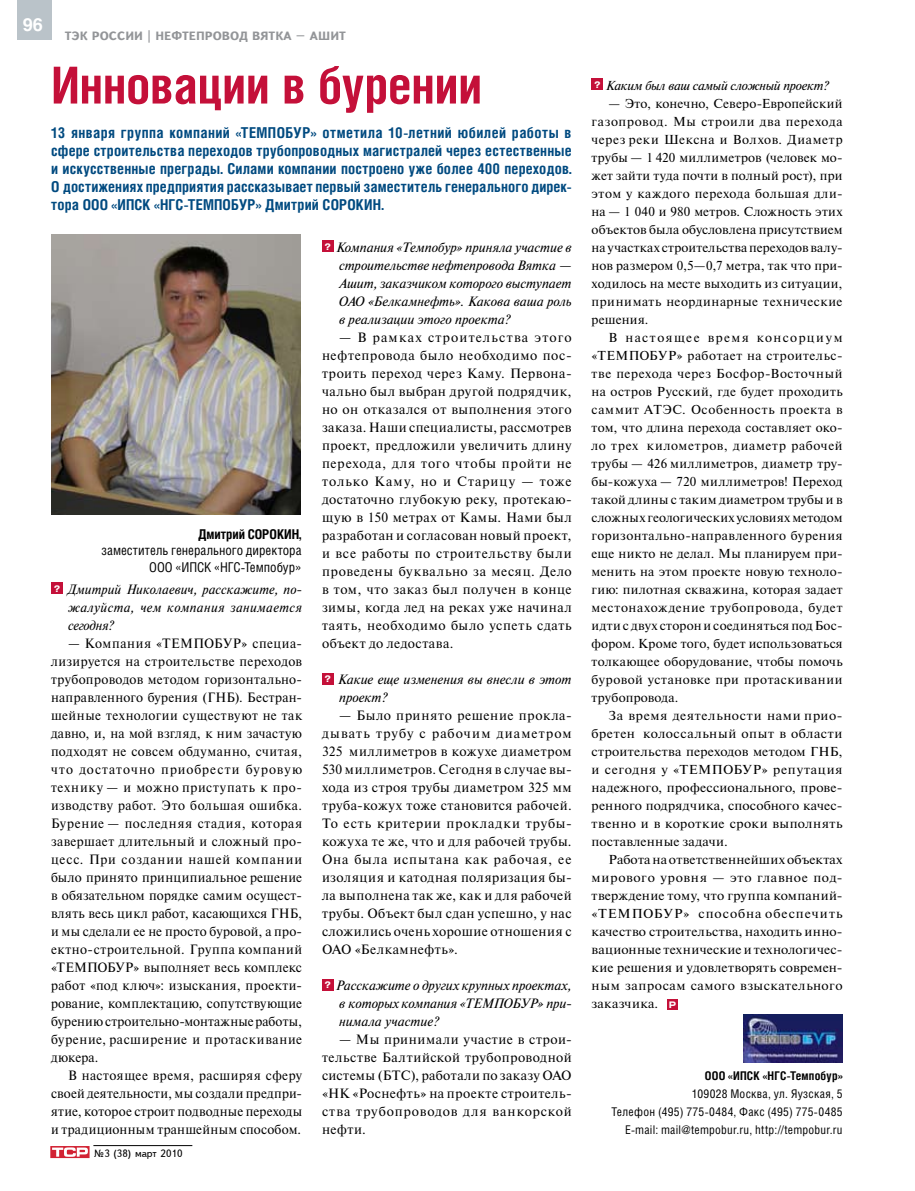
<style>
.page{position:relative;width:915px;height:1191px;background:#fff}
.page>*{position:absolute;margin:0;border:0;box-sizing:border-box;transform-origin:0 0}
.t1{font:700 51px "Helios Cond";letter-spacing:-.005em;color:#c41039}
.t2{font:700 18px "Helios";color:#fff}
.t3{font:700 15px/18px "Helios Cond";letter-spacing:.01em;color:#004a80;text-align:justify}
.t4{font:13.5px/18px "Newton C";letter-spacing:.035em;color:#000;text-align:justify}
.t5{font:italic 13.5px/18px "Newton C";color:#000;text-align:justify}
.t6{font:13.5px/16.5px "Helios Cond";color:#000;text-align:right}
.t7{font:700 13.5px "Helios Cond";letter-spacing:-.005em;color:#000}
.t8{font:12.9px/18px "Newton C";letter-spacing:.03em;color:#000;text-align:justify}
.t9{font:12.9px/18px "Newton C";letter-spacing:.03em;color:#000;scale:1.04 1}
.t10{font:italic 12.9px "Newton C";letter-spacing:-.02em;color:#000}
.t11{font:12px/18px "Helios Cond";letter-spacing:.02em;color:#000;text-align:right}
.t12{font:700 12px "Text";color:#939598}
.t13{font:700 12px "Helios Cond";letter-spacing:.02em;color:#000}
.t14{font:10.5px "Text";color:#000}
.s1{font-family:"Helios Ext";font-weight:700;font-size:9px;color:#fff}
</style>
<div class="page">
<div style="left:17px;top:0;width:34px;height:40px;background:#bac3c9"></div>
<svg style="left:50px;top:1146px;width:39px;height:12px"></svg>
<hr style="left:93px;top:1145px;width:99px;height:1px;background:#000">
<div style="left:51px;top:583px;width:11px;height:11px;background:#c41039"></div>
<div style="left:322px;top:241px;width:11px;height:11px;background:#c41039"></div>
<div style="left:322px;top:673px;width:11px;height:11px;background:#c41039"></div>
<div style="left:322px;top:979px;width:11px;height:11px;background:#c41039"></div>
<div style="left:591px;top:79px;width:12px;height:11px;background:#c41039"></div>
<div style="left:667px;top:999px;width:10px;height:11px;background:#c41039"></div>
<img style="left:743px;top:1014px;width:99px;height:48px">
<img style="left:51px;top:234px;width:249px;height:280px">
<h2 class="t2" style="left:23px;top:14px;width:22px">96</h2>
<p class="t12" style="left:65px;top:28px;width:274px">ТЭК РОССИИ | Нефтепровод Вятка – Ашит</p>
<h1 class="t1" style="left:51px;top:55px;width:432px">Инновации в бурении</h1>
<p class="t3" style="left:51px;top:123px;width:522px">13 января группа компаний «ТЕМПОБУР» отметила 10-летний юбилей работы в сфере строительства переходов трубопроводных магистралей через естественные и искусственные преграды. Силами компании построено уже более 400 переходов.<br>О достижениях предприятия рассказывает первый заместитель генерального дирек&shy;тора ООО «ИПСК «НГС-ТЕМПОБУР» Дмитрий СОРОКИН.</p>
<p class="t7" style="left:198px;top:526px;width:105px">Дмитрий СОРОКИН,</p>
<p class="t6" style="left:101px;top:542px;width:201px">заместитель генерального директора<br>ООО «ИПСК «НГС-Темпобур»</p>
<p class="t5" style="left:68px;top:580px;width:235px;text-indent:-14px"><sup>?</sup> Дмитрий Николаевич, расскажите, по&shy;жалуйста, чем компания занимается сегодня?</p>
<p class="t4" style="left:51px;top:634px;width:252px;text-indent:17px">— Компания «ТЕМПОБУР» специа&shy;лизируется на строительстве переходов трубопроводов методом горизонтально&shy;направленного бурения (ГНБ). Бестран&shy;шейные технологии существуют не так давно, и, на мой взгляд, к ним зачастую подходят не совсем обдуманно, считая, что достаточно приобрести буровую технику — и можно приступать к про&shy;изводству работ. Это большая ошибка.<br>Бурение — последняя стадия, которая завершает длительный и сложный про&shy;цесс. При создании нашей компании было принято принципиальное решение в обязательном порядке самим осущест&shy;влять весь цикл работ, касающихся ГНБ, и мы сделали ее не просто буровой, а про&shy;ектно-строительной. Группа компаний «ТЕМПОБУР» выполняет весь комплекс работ «под ключ»: изыскания, проекти&shy;рование, комплектацию, сопутствующие бурению строительно-монтажные работы, бурение, расширение и протаскивание дюкера.</p>
<p class="t4" style="left:51px;top:1066px;width:252px;text-indent:17px">В настоящее время, расширяя сферу своей деятельности, мы создали предпри&shy;ятие, которое строит подводные переходы и традиционным траншейным способом.</p>
<p class="t14" style="left:93px;top:1147px;width:90px">¹3 (38) март 2010</p>
<p class="t5" style="left:339px;top:238px;width:234px;text-indent:-14px"><sup>?</sup> Компания «Темпобур» приняла участие в строительстве нефтепровода Вятка — Ашит, заказчиком которого выступает ОАО «Белкамнефть». Какова ваша роль в реализации этого проекта?</p>
<p class="t4" style="left:322px;top:328px;width:251px;text-indent:17px">— В рамках строительства этого нефтепровода было необходимо пос&shy;троить переход через Каму. Первона&shy;чально был выбран другой подрядчик, но он отказался от выполнения этого заказа. Наши специалисты, рассмотрев проект, предложили увеличить длину перехода, для того чтобы пройти не только Каму, но и Старицу — тоже достаточно глубокую реку, протекаю&shy;щую в 150 метрах от Камы. Нами был разработан и согласован новый проект, и все работы по строительству были проведены буквально за месяц. Дело в том, что заказ был получен в конце зимы, когда лед на реках уже начинал таять, необходимо было успеть сдать объект до ледостава.</p>
<p class="t5" style="left:339px;top:670px;width:234px;text-indent:-14px"><sup>?</sup> Какие еще изменения вы внесли в этот проект?</p>
<p class="t4" style="left:322px;top:706px;width:251px;text-indent:17px">— Было принято решение прокла&shy;дывать трубу с рабочим диаметром 325 миллиметров в кожухе диаметром 530 миллиметров. Сегодня в случае вы&shy;хода из строя трубы диаметром 325 мм труба-кожух тоже становится рабочей.<br>То есть критерии прокладки трубы&shy;кожуха те же, что и для рабочей трубы.<br>Она была испытана как рабочая, ее изоляция и катодная поляризация бы&shy;ла выполнена так же, как и для рабочей трубы. Объект был сдан успешно, у нас сложились очень хорошие отношения с ОАО «Белкамнефть».</p>
<p class="t5" style="left:339px;top:976px;width:234px;text-indent:-14px"><sup>?</sup> Расскажите о других крупных проектах, в которых компания «ТЕМПОБУР» при&shy;нимала участие?</p>
<p class="t4" style="left:322px;top:1030px;width:251px;text-align:left;text-indent:17px">— Мы принимали участие в строи&shy;тель-стве Балтийской трубопроводной системы (БТС), работали по заказу ОАО «НК «Роснефть» на проекте строитель&shy;ства трубопроводов для ванкорской нефти.</p>
<p class="t10" style="left:594px;top:79px;width:235px"><sup>?</sup> Каким был ваш самый сложный проект?</p>
<p class="t8" style="left:591px;top:95px;width:252px;text-indent:17px">— Это, конечно, Северо-Европейский газопровод. Мы строили два перехода через реки Шексна и Волхов. Диаметр трубы — 1 420 миллиметров (человек мо&shy;жет зайти туда почти в полный рост), при этом у каждого перехода большая дли&shy;на — 1 040 и 980 метров. Сложность этих объектов была обусловлена присутствием на участках строительства переходов валу&shy;нов размером 0,5—0,7 метра, так что при&shy;ходилось на месте выходить из ситуации, принимать неординарные технические решения.</p>
<p class="t8" style="left:591px;top:329px;width:252px;text-indent:17px">В настоящее время консорциум «ТЕМПОБУР» работает на строительс&shy;тве перехода через Босфор-Восточный на остров Русский, где будет проходить саммит АТЭС. Особенность проекта в том, что длина перехода составляет око&shy;ло трех километров, диаметр рабочей трубы — 426 миллиметров, диаметр тру&shy;бы-кожуха — 720 миллиметров! Переход такой длины с таким диаметром трубы и в сложных геологических условиях методом горизонтально-направленного бурения еще никто не делал. Мы планируем при&shy;менить на этом проекте новую техноло&shy;гию: пилотная скважина, которая задает местонахождение трубопровода, будет идти с двух сторон и соединяться под Бос&shy;фором. Кроме того, будет использоваться толкающее оборудование, чтобы помочь буровой установке при протаскивании трубопровода.</p>
<p class="t9" style="left:591px;top:707px;width:243px;text-indent:17px">За время деятельности нами при-о&shy;бре-т-ен- колоссальный опыт в области строительства переходов методом ГНБ, и сегодня у «ТЕМПОБУР» репутация надежного, профессионального, прове&shy;ренного подрядчика, способного качес&shy;твенно и в короткие сроки выполнять поставленные задачи.</p>
<p class="t9" style="left:591px;top:851px;width:243px;text-indent:17px">Работа на ответственнейших объектах мирового уровня — это главное под&shy;тверждение тому, что группа компаний-«ТЕМПОБУР» способна обеспечить качество строительства, находить инно&shy;вационные технические и технологичес&shy;кие решения и удовлетворять современ&shy;ным запросам самого взыскательного заказчика. <span class="s1">Р</span></p>
<p class="t13" style="left:704px;top:1069px;width:139px">ООО «ИПСК «НГС-Темпобур»</p>
<p class="t11" style="left:611px;top:1085px;width:232px">109028 Москва, ул. Яузская, 5<br>Телефон (495) 775-0484, Факс (495) 775-0485<br>E-mail: mail@tempobur.ru, http://tempobur.ru</p>
</div>
